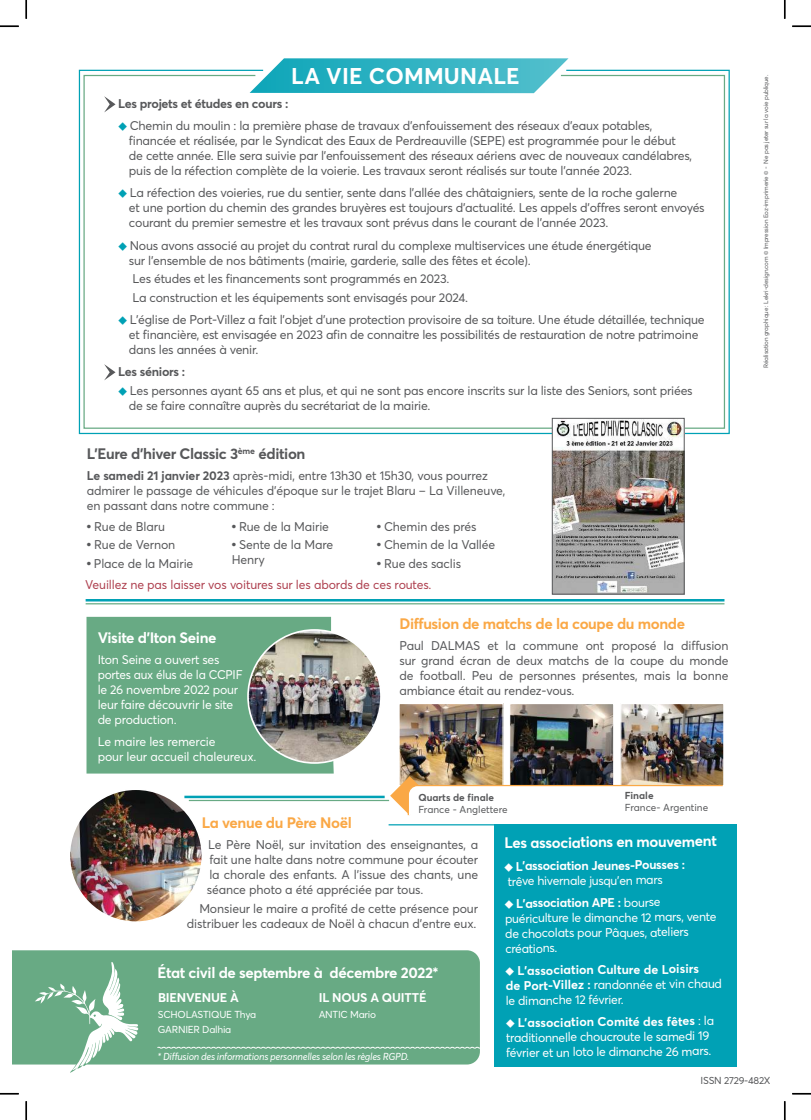
<style>
.page{position:relative;width:811px;height:1120px;background:#fff}
.page>*{position:absolute;margin:0;border:0;box-sizing:border-box;transform-origin:0 0}
.t1{font:700 22.5px "Averta";letter-spacing:.01em;color:#fff}
.t2{font:700 15px "Averta";letter-spacing:-.03em;color:#fff}
.t3{font:700 15px "Averta";letter-spacing:-.025em;color:#faa846}
.t4{font:700 15px "Averta";letter-spacing:-.025em;color:#57585a}
.t5{font:12.5px/15px "Averta";letter-spacing:-.02em;color:#57585a}
.t6{font:12.5px/15px "Averta";letter-spacing:-.035em;color:#fff}
.t7{font:700 12.5px/14.5px "Averta";letter-spacing:-.015em;color:#fff}
.t8{font:12.5px/21.4px "Averta";letter-spacing:-.01em;color:#ae404f}
.t9{font:12.5px/15px "Averta";letter-spacing:-.01em;color:#fff}
.t10{font:700 12.5px "Averta";letter-spacing:-.025em;color:#57585a}
.t11{font:italic 10px "Averta";letter-spacing:-.025em;color:#fff}
.t12{font:10px/15.5px "Averta";letter-spacing:-.025em;color:#fff}
.t13{font:10px "Averta";color:#57585a}
.t14{font:700 10px "Averta";color:#57585a}
.t15{font:10px "Averta";letter-spacing:-.025em;color:#57585a}
.t16{font:6.25px "Averta";letter-spacing:-.025em;color:#57585a}
.s1{color:#00a1b5}
.s2{font-weight:700}
.s3{font-family:"Arial Rounded MT Bold"}
.s4{font-family:"Arial Rounded MT Bold";color:#57585a}
.s5{color:#57585a}
</style>
<div class="page">
<svg style="left:78px;top:69px;width:652px;height:365px"></svg>
<svg style="left:83px;top:74px;width:642px;height:355px"></svg>
<svg style="left:250px;top:58px;width:318px;height:35px;background:#47bac9"></svg>
<svg style="left:104px;top:96px;width:12px;height:16px"></svg>
<svg style="left:104px;top:364px;width:12px;height:16px"></svg>
<hr style="left:86px;top:598px;width:638px;height:3px;background:#00a1b5">
<hr style="left:86px;top:603px;width:638px;height:1px;background:#68aa84">
<div style="left:494px;top:823px;width:242px;height:242px;background:#00a1b5"></div>
<div style="left:12px;top:950px;width:468px;height:114px;background:#68aa84"></div>
<svg style="left:35px;top:961px;width:103px;height:111px"></svg>
<svg style="left:157px;top:1046px;width:323px;height:2px"></svg>
<img style="left:554px;top:420px;width:128px;height:172px">
<div style="left:552px;top:418px;width:132px;height:176px;border:1px solid #57585a"></div>
<div style="left:86px;top:616px;width:248px;height:157px;background:#68aa84"></div>
<img style="left:248px;top:629px;width:133px;height:133px;border-radius:66px">
<img style="left:400px;top:704px;width:102px;height:72px">
<div style="left:398px;top:702px;width:106px;height:84px;border:1px solid #fff"></div>
<img style="left:511px;top:704px;width:101px;height:72px">
<div style="left:509px;top:702px;width:105px;height:84px;border:1px solid #fff"></div>
<img style="left:622px;top:704px;width:100px;height:72px">
<div style="left:620px;top:702px;width:104px;height:84px;border:1px solid #fff"></div>
<svg style="left:390px;top:776px;width:334px;height:40px"></svg>
<img style="left:69px;top:789px;width:133px;height:132px;border-radius:66px">
<hr style="left:184px;top:795px;width:201px;height:3px;background:#00a1b5">
<hr style="left:189px;top:799px;width:200px;height:1px;background:#68aa84">
<hr style="left:388px;top:823px;width:348px;height:2px;background:#00a1b5">
<svg style="left:0;top:25px;width:19px;height:2px"></svg>
<svg style="left:792px;top:25px;width:19px;height:2px"></svg>
<svg style="left:0;top:1092px;width:19px;height:2px"></svg>
<svg style="left:792px;top:1092px;width:19px;height:2px"></svg>
<svg style="left:25px;top:0;width:2px;height:19px"></svg>
<svg style="left:25px;top:1101px;width:2px;height:18px"></svg>
<svg style="left:784px;top:0;width:1px;height:19px"></svg>
<svg style="left:784px;top:1101px;width:1px;height:18px"></svg>
<h1 class="t1" style="left:291px;top:63px;width:230px">LA VIE COMMUNALE</h1>
<p class="t10" style="left:118px;top:96px;width:172px">Les projets et études en cours :</p>
<p class="t5" style="left:129px;top:119px;width:565px;text-indent:-11px"><span class="s1">◆</span> Chemin du moulin : la première phase de travaux d’enfouissement des réseaux d’eaux potables, financée et réalisée, par le Syndicat des Eaux de Perdreauville (SEPE) est programmée pour le début de cette année. Elle sera suivie par l’enfouissement des réseaux aériens avec de nouveaux candélabres, puis de la réfection complète de la voierie. Les travaux seront réalisés sur toute l’année 2023.</p>
<p class="t5" style="left:129px;top:186px;width:577px;text-indent:-11px"><span class="s1">◆</span> La réfection des voieries, rue du sentier, sente dans l’allée des châtaigniers, sente de la roche galerne<br>et une portion du chemin des grandes bruyères est toujours d’actualité. Les appels d’offres seront envoyés courant du premier semestre et les travaux sont prévus dans le courant de l’année 2023.</p>
<p class="t5" style="left:129px;top:239px;width:524px;text-indent:-11px"><span class="s1">◆</span> Nous avons associé au projet du contrat rural du complexe multiservices une étude énergétique sur l’ensemble de nos bâtiments (mairie, garderie, salle des fêtes et école).</p>
<p class="t5" style="left:132px;top:270px;width:337px;line-height:18.5px">Les études et les financements sont programmés en 2023.<br>La construction et les équipements sont envisagés pour 2024.</p>
<p class="t5" style="left:129px;top:313px;width:577px;text-indent:-11px"><span class="s1">◆</span> L’église de Port-Villez a fait l’objet d’une protection provisoire de sa toiture. Une étude détaillée, technique et financière, est envisagée en 2023 afin de connaitre les possibilités de restauration de notre patrimoine dans les années à venir.</p>
<p class="t10" style="left:118px;top:364px;width:69px">Les séniors :</p>
<p class="t5" style="left:129px;top:383px;width:565px;text-indent:-11px"><span class="s1">◆</span> Les personnes ayant 65 ans et plus, et qui ne sont pas encore inscrits sur la liste des Seniors, sont priées de se faire connaître auprès du secrétariat de la mairie.</p>
<p class="t4" style="left:87px;top:445px;width:220px">L’Eure d’hiver Classic 3<sup>ème</sup> édition</p>
<p class="t5" style="left:87px;top:469px;width:420px"><span class="s2">Le samedi 21 janvier 2023</span> après-midi, entre 13h30 et 15h30, vous pourrez admirer le passage de véhicules d’époque sur le trajet Blaru – La Villeneuve, en passant dans notre commune :</p>
<p class="t5" style="left:87px;top:519px;width:80px"><span class="s3">•</span> Rue de Blaru</p>
<p class="t5" style="left:87px;top:538px;width:90px"><span class="s3">•</span> Rue de Vernon</p>
<p class="t5" style="left:87px;top:557px;width:108px"><span class="s3">•</span> Place de la Mairie</p>
<p class="t5" style="left:377px;top:519px;width:101px"><span class="s3">•</span> Chemin des prés</p>
<p class="t5" style="left:377px;top:538px;width:120px"><span class="s3">•</span> Chemin de la Vallée</p>
<p class="t8" style="left:85px;top:553px;width:377px;text-indent:292px"><span class="s4">•</span> <span class="s5">Rue des saclis<br></span>Veuillez ne pas laisser vos voitures sur les abords de ces routes.</p>
<p class="t2" style="left:98px;top:628px;width:120px">Visite d’Iton Seine</p>
<p class="t6" style="left:98px;top:652px;width:146px">Iton Seine a ouvert ses portes aux élus de la CCPIF le 26 novembre 2022 pour leur faire découvrir le site de production.</p>
<p class="t9" style="left:98px;top:734px;width:160px">Le maire les remercie<br>pour leur accueil chaleureux.</p>
<p class="t5" style="left:232px;top:519px;width:99px"><span class="s3">•</span> Rue de la Mairie</p>
<p class="t5" style="left:232px;top:538px;width:103px"><span class="s3">•</span> Sente de la Mare<br>Henry</p>
<p class="t3" style="left:399px;top:614px;width:287px">Diffusion de matchs de la coupe du monde</p>
<p class="t5" style="left:399px;top:639px;width:331px;text-align:justify">Paul DALMAS et la commune ont proposé la diffusion sur grand écran de deux matchs de la coupe du monde de football. Peu de personnes présentes, mais la bonne ambiance était au rendez-vous.</p>
<p class="t14" style="left:418px;top:791px;width:77px">Quarts de finale</p>
<p class="t13" style="left:418px;top:805px;width:91px">France - Anglettere</p>
<p class="t14" style="left:625px;top:789px;width:30px">Finale</p>
<p class="t13" style="left:625px;top:803px;width:85px">France- Argentine</p>
<p class="t3" style="left:202px;top:813px;width:152px">La venue du Père Noël</p>
<p class="t5" style="left:207px;top:837px;width:273px;text-align:justify">Le Père Noël, sur invitation des enseignantes, a fait une halte dans notre commune pour écouter la chorale des enfants. A l’issue des chants, une séance photo a été appréciée par tous.</p>
<p class="t5" style="left:187px;top:901px;width:293px;text-align:right">Monsieur le maire a profité de cette présence pour distribuer les cadeaux de Noël à chacun d’entre eux.</p>
<p class="t2" style="left:158px;top:963px;width:282px">État civil de septembre à décembre 2022*</p>
<p class="t7" style="left:158px;top:989px;width:82px">BIENVENUE À</p>
<p class="t12" style="left:158px;top:1006px;width:100px">SCHOLASTIQUE Thya<br>GARNIER Dalhia</p>
<p class="t7" style="left:319px;top:989px;width:109px">IL NOUS A QUITTÉ</p>
<p class="t12" style="left:319px;top:1006px;width:59px">ANTIC Mario</p>
<p class="t11" style="left:157px;top:1051px;width:253px">* Diffusion des informations personnelles selon les règles RGPD.</p>
<p class="t2" style="left:504px;top:833px;width:214px">Les associations en mouvement</p>
<p class="t7" style="left:504px;top:859px;width:182px;rotate:-1deg">◆ L’association Jeunes-Pousses :</p>
<p class="t6" style="left:508px;top:873px;width:157px">trêve hivernale jusqu’en mars</p>
<p class="t7" style="left:505px;top:896px;width:118px;rotate:-1deg">◆ L’association APE :</p>
<p class="t6" style="left:505px;top:895px;width:213px;line-height:15.4px;text-indent:119px">bourse puériculture le dimanche 12 mars, vente de chocolats pour Pâques, ateliers créations.</p>
<p class="t7" style="left:505px;top:963px;width:195px;rotate:-1deg">◆ L’association Culture de Loisirs de Port-Villez :</p>
<p class="t6" style="left:506px;top:976px;width:218px;line-height:15.8px;text-indent:88px">randonnée et vin chaud le dimanche 12 février.</p>
<p class="t7" style="left:506px;top:1015px;width:190px;rotate:-1deg">◆ L’association Comité des fêtes</p>
<p class="t6" style="left:506px;top:1013px;width:210px;line-height:15.5px;text-indent:192px">: la traditionnelle choucroute le samedi 19 février et un loto le dimanche 26 mars.</p>
<p class="t16" style="left:763px;top:368px;width:294px;rotate:-90deg">Réalisation graphique : Lekri-design.com © Impression Eoz-imprimerie © - Ne pas jeter sur la voie publique.</p>
<p class="t15" style="left:700px;top:1076px;width:72px">ISSN 2729-482X</p>
</div>
